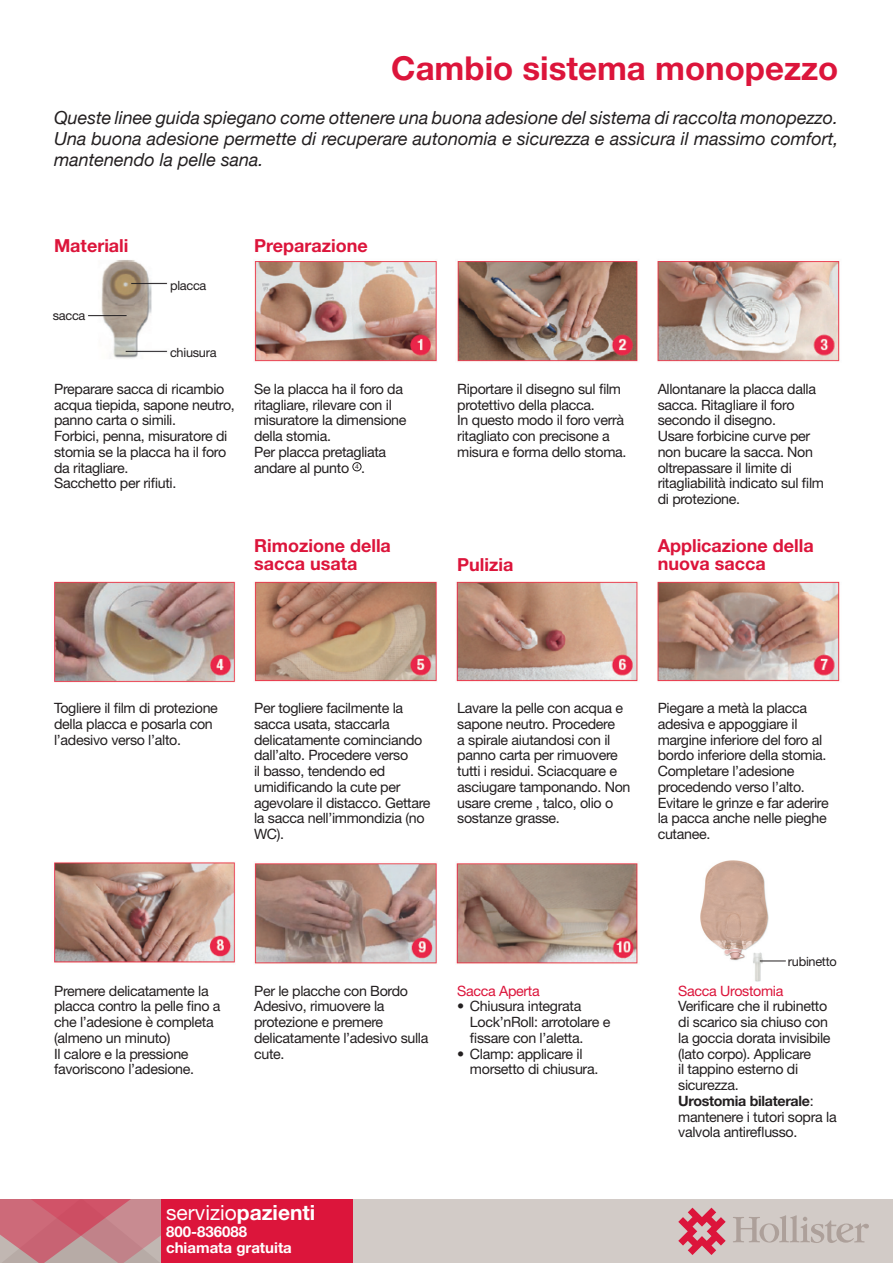
<style>
.page{position:relative;width:893px;height:1263px;background:#fff}
.page>*{position:absolute;margin:0;border:0;box-sizing:border-box;transform-origin:0 0}
.t1{font:700 33px "Helvetica Neue";color:#dc153b}
.t2{font:21px "Helvetica Neue";color:#fff}
.t3{font:italic 18px/21px "Helvetica Neue";color:#231f20;text-align:justify}
.t4{font:700 18px/18px "Helvetica Neue";color:#dc153b}
.t5{font:700 15px "Helvetica Neue";color:#fff}
.corpo_9_5{font:14.25px/15.8px "Helvetica Neue";letter-spacing:-.02em;color:#231f20}
.corpo_9_5-2{font:14.25px "Helvetica Neue";letter-spacing:-.02em;color:#dc153b}
.corpo_9_5-3{font:12.75px "Helvetica Neue";letter-spacing:-.02em;color:#231f20}
.s1{font-weight:700}
</style>
<div class="page">
<img style="left:54px;top:260px;width:786px;height:722px">
<div style="left:0;top:1199px;width:893px;height:64px;background:#d2cbc7"></div>
<svg style="left:678px;top:1207px;width:48px;height:48px"></svg>
<svg style="left:733px;top:1215px;width:136px;height:28px"></svg>
<svg style="left:0;top:1199px;width:162px;height:64px"></svg>
<div style="left:353px;top:462px;width:8px;height:9px;border:1px solid #231f20;border-radius:50%"></div>
<div style="left:162px;top:1199px;width:191px;height:64px;background:#dc153b"></div>
<img style="left:701px;top:860px;width:67px;height:121px">
<svg style="left:760px;top:960px;width:26px;height:1px"></svg>
<p class="t1" style="left:391px;top:48px;width:449px">Cambio sistema monopezzo</p>
<p class="t3" style="left:54px;top:106px;width:786px">Queste linee guida spiegano come ottenere una buona adesione del sistema di raccolta monopezzo.<br>Una buona adesione permette di recuperare autonomia e sicurezza e assicura il massimo comfort, mantenendo la pelle sana.</p>
<p class="t4" style="left:54px;top:236px;width:76px">Materiali</p>
<p class="corpo_9_5-3" style="left:53px;top:308px;width:34px">sacca</p>
<p class="corpo_9_5-3" style="left:170px;top:277px;width:38px">placca</p>
<p class="corpo_9_5-3" style="left:170px;top:345px;width:48px">chiusura</p>
<p class="corpo_9_5" style="left:54px;top:381px;width:182px">Preparare sacca di ricambio acqua tiepida, sapone neutro, panno carta o simili.</p>
<p class="corpo_9_5" style="left:54px;top:428px;width:175px;text-align:justify">Forbici, penna, misuratore di stomia se la placca ha il foro da ritagliare.</p>
<p class="corpo_9_5" style="left:54px;top:475px;width:124px">Sacchetto per rifiuti.</p>
<p class="t4" style="left:254px;top:236px;width:115px">Preparazione</p>
<p class="corpo_9_5" style="left:254px;top:381px;width:154px">Se la placca ha il foro da ritagliare, rilevare con il misuratore la dimensione della stomia.</p>
<p class="corpo_9_5" style="left:254px;top:444px;width:134px">Per placca pretagliata</p>
<p class="corpo_9_5" style="left:254px;top:459px;width:112px">andare al punto <sup>4</sup> .</p>
<p class="t4" style="left:254px;top:536px;width:138px">Rimozione della sacca usata</p>
<p class="corpo_9_5" style="left:457px;top:381px;width:165px">Riportare il disegno sul film protettivo della placca.</p>
<p class="corpo_9_5" style="left:457px;top:412px;width:171px">In questo modo il foro verrà ritagliato con precisone a misura e forma dello stoma.</p>
<p class="t4" style="left:457px;top:555px;width:58px">Pulizia</p>
<p class="corpo_9_5" style="left:658px;top:381px;width:160px">Allontanare la placca dalla sacca. Ritagliare il foro secondo il disegno.</p>
<p class="corpo_9_5" style="left:658px;top:428px;width:168px">Usare forbicine curve per non bucare la sacca. Non oltrepassare il limite di ritagliabilità indicato sul film di protezione.</p>
<p class="t4" style="left:658px;top:536px;width:158px">Applicazione della nuova sacca</p>
<p class="corpo_9_5" style="left:54px;top:700px;width:165px">Togliere il film di protezione della placca e posarla con l’adesivo verso l’alto.</p>
<p class="corpo_9_5" style="left:254px;top:700px;width:178px">Per togliere facilmente la sacca usata, staccarla delicatamente cominciando dall’alto. Procedere verso<br>il basso, tendendo ed umidificando la cute per agevolare il distacco. Gettare la sacca nell’immondizia (no<br>WC).</p>
<p class="corpo_9_5" style="left:457px;top:700px;width:175px">Lavare la pelle con acqua e sapone neutro. Procedere<br>a spirale aiutandosi con il panno carta per rimuovere tutti i residui. Sciacquare e asciugare tamponando. Non usare creme , talco, olio o sostanze grasse.</p>
<p class="corpo_9_5" style="left:658px;top:700px;width:173px">Piegare a metà la placca adesiva e appoggiare il margine inferiore del foro al bordo inferiore della stomia.<br>Completare l’adesione procedendo verso l’alto.<br>Evitare le grinze e far aderire la pacca anche nelle pieghe cutanee.</p>
<p class="corpo_9_5" style="left:54px;top:982px;width:168px">Premere delicatamente la placca contro la pelle fino a che l’adesione è completa (almeno un minuto)</p>
<p class="corpo_9_5" style="left:54px;top:1045px;width:142px">Il calore e la pressione favoriscono l’adesione.</p>
<p class="corpo_9_5" style="left:254px;top:982px;width:176px">Per le placche con Bordo<br>Adesivo, rimuovere la protezione e premere delicatamente l’adesivo sulla cute.</p>
<p class="corpo_9_5-2" style="left:457px;top:982px;width:84px">Sacca Aperta</p>
<p class="corpo_9_5" style="left:470px;top:998px;width:142px;text-indent:-13px">• Chiusura integrata<br>Lock’nRoll: arrotolare e fissare con l’aletta.</p>
<p class="corpo_9_5" style="left:470px;top:1045px;width:130px;text-indent:-13px">• Clamp: applicare il morsetto di chiusura.</p>
<p class="t2" style="left:166px;top:1200px;width:151px">servizio<span class="s1">pazienti</span></p>
<p class="t5" style="left:166px;top:1222px;width:83px">800-836088</p>
<p class="t5" style="left:166px;top:1238px;width:127px">chiamata gratuita</p>
<p class="corpo_9_5-3" style="left:788px;top:954px;width:50px">rubinetto</p>
<p class="corpo_9_5-2" style="left:678px;top:982px;width:107px">Sacca Urostomia</p>
<p class="corpo_9_5" style="left:678px;top:998px;width:154px">Verificare che il rubinetto di scarico sia chiuso con la goccia dorata invisibile (lato corpo). Applicare<br>il tappino esterno di sicurezza.</p>
<p class="corpo_9_5" style="left:678px;top:1093px;width:160px"><span class="s1">Urostomia bilaterale</span>: mantenere i tutori sopra la valvola antireflusso.</p>
</div>
